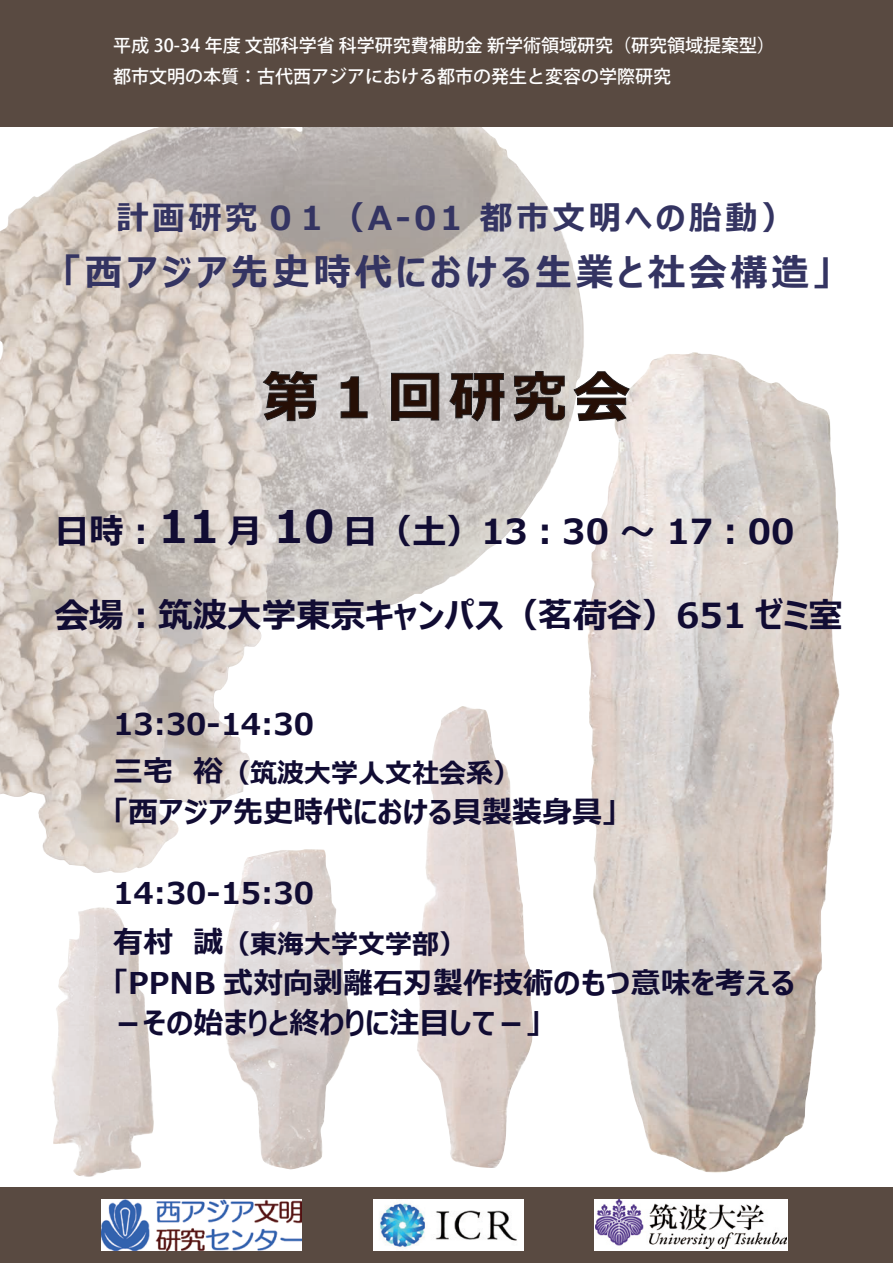
<style>
.page{position:relative;width:893px;height:1263px;background:#fff}
.page>*{position:absolute;margin:0;border:0;box-sizing:border-box;transform-origin:0 0}
.t1{font:700 55.5px "Meiryo UI";letter-spacing:.12em;color:#260f06}
.t2{font:700 37.5px "Meiryo UI";letter-spacing:.1em;color:#343462}
.t3{font:700 34.5px "Meiryo UI";color:#110c33}
.t4{font:700 33px "Meiryo UI";letter-spacing:.1em;color:#343462}
.t5{font:700 30px/40.5px "Meiryo UI";color:#110c33}
.t6{font:700 27px "Meiryo UI";color:#110c33}
.t7{font:500 18px/31.5px "Koz Go Pr 6 N";color:#fff}
.s1{font-size:45px}
.s2{font-size:30px}
</style>
<div class="page">
<img style="left:588px;top:352px;width:252px;height:821px">
<img style="left:417px;top:706px;width:116px;height:462px">
<img style="left:223px;top:849px;width:128px;height:320px">
<img style="left:52px;top:907px;width:102px;height:270px">
<img style="left:52px;top:126px;width:484px;height:438px">
<img style="left:0;top:184px;width:54px;height:673px">
<img style="left:535px;top:188px;width:49px;height:310px">
<img style="left:52px;top:564px;width:215px;height:257px">
<img style="left:267px;top:564px;width:107px;height:55px">
<img style="left:374px;top:564px;width:98px;height:46px">
<img style="left:52px;top:821px;width:127px;height:52px">
<div style="left:0;top:0;width:893px;height:126px;background:#594a41"></div>
<div style="left:0;top:1187px;width:893px;height:76px;background:#594a41"></div>
<div style="left:594px;top:1199px;width:194px;height:51px;background:#fff"></div>
<img style="left:101px;top:1199px;width:201px;height:51px">
<img style="left:374px;top:1199px;width:150px;height:51px">
<img style="left:595px;top:1199px;width:192px;height:49px">
<svg style="left:263px;top:371px;width:54px;height:50px;background:#b0acab"></svg>
<svg style="left:341px;top:376px;width:26px;height:42px"></svg>
<svg style="left:391px;top:373px;width:48px;height:48px;background:#b1aeae"></svg>
<svg style="left:449px;top:373px;width:55px;height:48px;background:#aaa5a4"></svg>
<svg style="left:514px;top:371px;width:51px;height:50px;background:#aaa5a2"></svg>
<svg style="left:574px;top:371px;width:56px;height:51px"></svg>
<p class="t7" style="left:113px;top:30px;width:663px">平成 30-34 年度 文部科学省 科学研究費補助金 新学術領域研究（研究領域提案型）都市文明の本質：古代西アジアにおける都市の発生と変容の学際研究</p>
<p class="t4" style="left:116px;top:195px;width:680px">計画研究 0１（A-01 都市文明への胎動）</p>
<p class="t2" style="left:62px;top:247px;width:771px">「西アジア先史時代における生業と社会構造」</p>
<h1 class="t1" style="left:263px;top:359px;width:368px">第１回研究会</h1>
<p class="t3" style="left:55px;top:507px;width:741px">日時：<span class="s1">11</span> 月 <span class="s1">10</span> 日（土）13：30 ～ 17：00</p>
<p class="t3" style="left:55px;top:591px;width:790px">会場：筑波大学東京キャンパス（茗荷谷）651 ゼミ室</p>
<p class="t5" style="left:113px;top:706px;width:202px">13:30-14:30</p>
<p class="t6" style="left:113px;top:754px;width:413px"><span class="s2">三宅　裕</span>（筑波大学人文社会系）　</p>
<p class="t5" style="left:113px;top:793px;width:505px">「西アジア先史時代における貝製装身具」</p>
<p class="t5" style="left:113px;top:874px;width:202px">14:30-15:30</p>
<p class="t6" style="left:113px;top:925px;width:354px"><span class="s2">有村　誠</span>（東海大学文学部）</p>
<p class="t5" style="left:113px;top:964px;width:683px">「PPNB 式対向剥離石刃製作技術のもつ意味を考える－その始まりと終わりに注目して－」</p>
</div>
